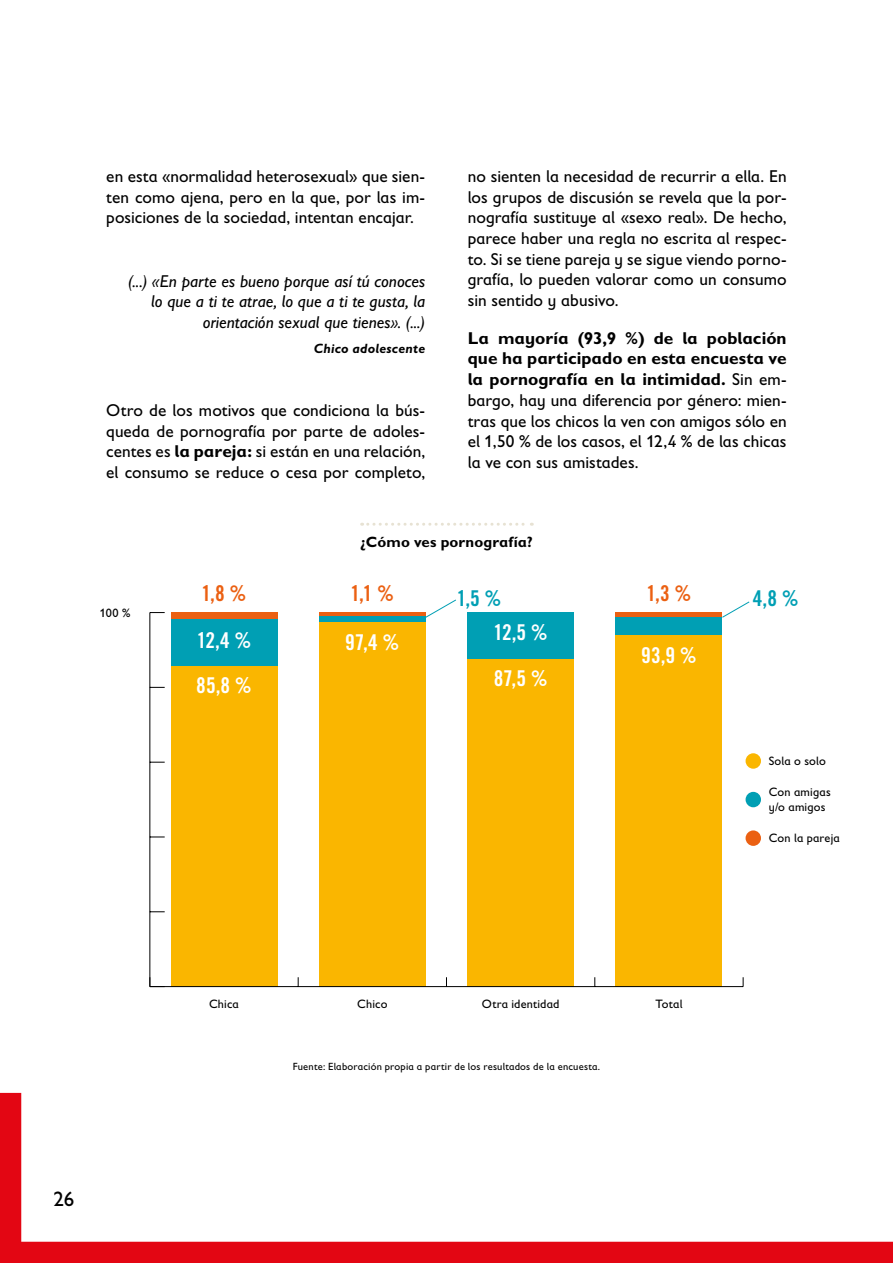
<style>
.page{position:relative;width:893px;height:1263px;background:#fff}
.page>*{position:absolute;margin:0;border:0;box-sizing:border-box;transform-origin:0 0}
.t1{font:21.75px "Trade Gothic LT Std Bd Cn 20";letter-spacing:-.005em;color:#fff}
.t2{font:21.75px "Trade Gothic LT Std Bd Cn 20";color:#eb6012}
.t3{font:21.75px "Trade Gothic LT Std Bd Cn 20";color:#009fb4}
.t4{font:21px "Gill Sans Infant Std";color:#000}
.Boby_copy{font:17.25px/20.7px "Gill Sans Infant Std";color:#000;text-align:justify}
.Body_copy_Cita{font:italic 17.25px/20.7px "Gill Sans Infant Std";color:#000;text-align:right}
.Gráfico_-_Título{font:700 15px "Gill Sans Infant Std";letter-spacing:.01em;color:#000}
.Body_copy_Cita_-_aut{font:italic 700 13.5px "Gill Sans Infant Std";letter-spacing:.015em;color:#000}
.t5{font:12.3px "Gill Sans Infant Std";letter-spacing:.015em;color:#000}
.Gráfico_-_Fuente{font:10.5px "Gill Sans Infant Std";letter-spacing:.02em;color:#000}
.s1{font-weight:700}
</style>
<div class="page">
<svg style="left:0;top:1093px;width:893px;height:170px"></svg>
<svg style="left:362px;top:523px;width:170px;height:3px"></svg>
<div style="left:171px;top:612px;width:106px;height:7px;background:#eb6012"></div>
<div style="left:171px;top:619px;width:106px;height:47px;background:#009fb4"></div>
<div style="left:171px;top:666px;width:106px;height:320px;background:#fab600"></div>
<svg style="left:319px;top:612px;width:106px;height:5px"></svg>
<div style="left:319px;top:617px;width:107px;height:5px;background:#009fb4"></div>
<div style="left:319px;top:622px;width:107px;height:364px;background:#fab600"></div>
<div style="left:616px;top:612px;width:106px;height:5px;background:#eb6012"></div>
<div style="left:467px;top:612px;width:107px;height:47px;background:#009fb4"></div>
<div style="left:616px;top:617px;width:106px;height:18px;background:#009fb4"></div>
<div style="left:467px;top:659px;width:107px;height:327px;background:#fab600"></div>
<div style="left:616px;top:635px;width:106px;height:351px;background:#fab600"></div>
<hr style="left:150px;top:612px;width:1px;height:374px;background:#000">
<svg style="left:151px;top:911px;width:14px;height:1px"></svg>
<svg style="left:150px;top:837px;width:15px;height:1px"></svg>
<svg style="left:151px;top:762px;width:14px;height:1px"></svg>
<svg style="left:151px;top:687px;width:14px;height:1px"></svg>
<svg style="left:151px;top:612px;width:14px;height:1px"></svg>
<div style="left:746px;top:792px;width:15px;height:15px;background:#009fb4;border-radius:50%"></div>
<div style="left:746px;top:830px;width:15px;height:16px;background:#eb6012;border-radius:50%"></div>
<div style="left:746px;top:753px;width:15px;height:16px;background:#fab600;border-radius:50%"></div>
<svg style="left:425px;top:599px;width:31px;height:19px"></svg>
<svg style="left:722px;top:601px;width:28px;height:17px"></svg>
<hr style="left:150px;top:986px;width:593px;height:1px;background:#000">
<p class="Boby_copy" style="left:106px;top:166px;width:320px">en esta «normalidad heterosexual» que sien&shy;ten como ajena, pero en la que, por las im&shy;posiciones de la sociedad, intentan encajar.</p>
<p class="Body_copy_Cita" style="left:128px;top:270px;width:299px">(...) «En parte es bueno porque así tú conoces lo que a ti te atrae, lo que a ti te gusta, la orientación sexual que tienes». (...)</p>
<p class="Body_copy_Cita_-_aut" style="left:314px;top:340px;width:113px">Chico adolescente</p>
<p class="Boby_copy" style="left:106px;top:400px;width:320px">Otro de los motivos que condiciona la bús&shy;queda de pornografía por parte de adoles&shy;centes es <span class="s1">la pareja:</span> si están en una relación, el consumo se reduce o cesa por completo,</p>
<p class="Boby_copy" style="left:468px;top:166px;width:320px">no sienten la necesidad de recurrir a ella. En los grupos de discusión se revela que la por&shy;nografía sustituye al «sexo real». De hecho, parece haber una regla no escrita al respec&shy;to. Si se tiene pareja y se sigue viendo porno&shy;grafía, lo pueden valorar como un consumo sin sentido y abusivo.</p>
<p class="Boby_copy" style="left:468px;top:328px;width:320px"><span class="s1">La mayoría (93,9 %) de la población que ha participado en esta encuesta ve la pornografía en la intimidad.</span> Sin em&shy;bargo, hay una diferencia por género: mien&shy;tras que los chicos la ven con amigos sólo en el 1,50 % de los casos, el 12,4 % de las chicas la ve con sus amistades.</p>
<p class="t5" style="left:100px;top:605px;width:32px">100 %</p>
<p class="Gráfico_-_Título" style="left:360px;top:533px;width:174px">¿Cómo ves pornografía?</p>
<p class="t2" style="left:202px;top:580px;width:46px">1,8 %</p>
<p class="t2" style="left:351px;top:580px;width:45px">1,1 %</p>
<p class="t2" style="left:647px;top:580px;width:46px">1,3 %</p>
<p class="t3" style="left:753px;top:585px;width:47px">4,8 %</p>
<p class="t3" style="left:457px;top:585px;width:46px">1,5 %</p>
<p class="t1" style="left:197px;top:627px;width:56px">12,4 %</p>
<p class="t1" style="left:196px;top:672px;width:57px">85,8 %</p>
<p class="t1" style="left:345px;top:629px;width:56px">97,4 %</p>
<p class="t1" style="left:493px;top:619px;width:56px">12,5 %</p>
<p class="t1" style="left:494px;top:665px;width:55px">87,5 %</p>
<p class="t1" style="left:641px;top:641px;width:57px">93,9 %</p>
<p class="t5" style="left:769px;top:754px;width:59px">Sola o solo</p>
<p class="t5" style="left:769px;top:785px;width:64px">Con amigas</p>
<p class="t5" style="left:769px;top:800px;width:58px">y/o amigos</p>
<p class="t5" style="left:769px;top:831px;width:73px">Con la pareja</p>
<p class="t4" style="left:53px;top:1187px;width:22px">26</p>
<p class="t5" style="left:209px;top:997px;width:31px">Chica</p>
<p class="t5" style="left:357px;top:997px;width:32px">Chico</p>
<p class="t5" style="left:482px;top:997px;width:79px">Otra identidad</p>
<p class="t5" style="left:655px;top:997px;width:29px">Total</p>
<p class="Gráfico_-_Fuente" style="left:293px;top:1060px;width:309px">Fuente: Elaboración propia a partir de los resultados de la encuesta.</p>
</div>
